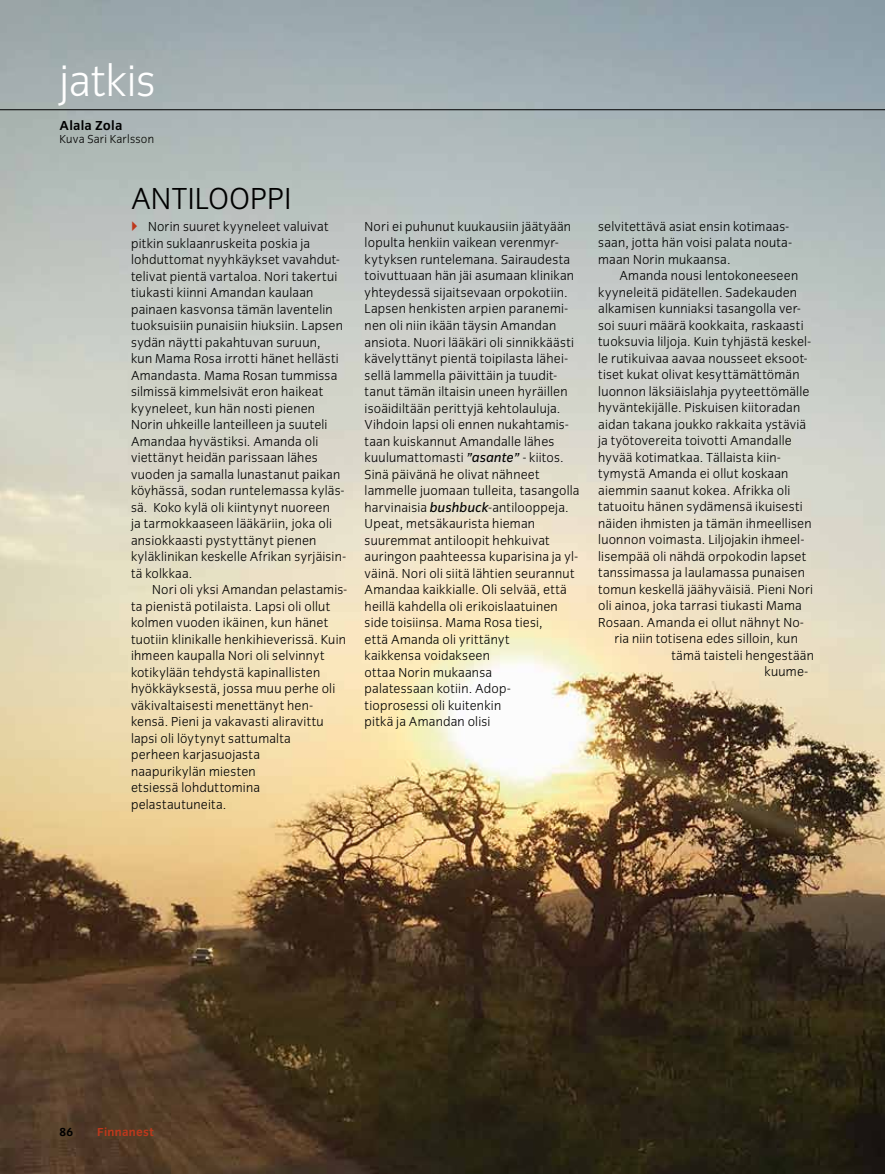
<style>
.page{position:relative;width:885px;height:1174px;background:#fff}
.page>*{position:absolute;margin:0;border:0;box-sizing:border-box;transform-origin:0 0}
.t1{font:300 45px "Congress Sans";letter-spacing:-.005em;color:#fff}
.t2{font:300 31.5px "Congress Sans";color:#000}
.t3{font:300 13.5px/16.5px "Congress Sans";letter-spacing:.015em;color:#000}
.t4{font:700 13.5px "Congress Sans";letter-spacing:.015em;color:#000}
.t5{font:300 12px "Congress Sans";letter-spacing:.02em;color:#000}
.t6{font:700 12px "Congress Sans";letter-spacing:.02em;color:#be381c}
.t7{font:700 12px "Congress Sans";color:#000}
.s1{font-weight:400;font-style:italic}
</style>
<div class="page">
<img style="left:0;top:0;width:884px;height:1174px">
<hr style="left:0;top:109px;width:884px;height:1px;background:#000">
<svg style="left:132px;top:221px;width:5px;height:10px"></svg>
<h1 class="t1" style="left:60px;top:56px;width:98px">jatkis</h1>
<p class="t4" style="left:60px;top:117px;width:64px">Alala Zola</p>
<p class="t5" style="left:60px;top:132px;width:96px">Kuva Sari Karlsson</p>
<h2 class="t2" style="left:131px;top:181px;width:36px">Antilooppi</h2>
<p class="t3" style="left:131px;top:218px;width:216px;text-indent:17px">Norin suuret kyyneleet valuivat pitkin suklaanruskeita poskia ja lohduttomat nyyhkäykset vavahdut‑ telivat pientä vartaloa. Nori takertui tiukasti kiinni Amandan kaulaan painaen kasvonsa tämän laventelin tuoksuisiin punaisiin hiuksiin. Lapsen sydän näytti pakahtuvan suruun,<br>kun Mama Rosa irrotti hänet hellästi Amandasta. Mama Rosan tummissa silmissä kimmelsivät eron haikeat kyyneleet, kun hän nosti pienen Norin uhkeille lanteilleen ja suuteli Amandaa hyvästiksi. Amanda oli viettänyt heidän parissaan lähes vuoden ja samalla lunastanut paikan köyhässä, sodan runtelemassa kyläs‑ sä. Koko kylä oli kiintynyt nuoreen<br>ja tarmokkaaseen lääkäriin, joka oli ansiokkaasti pystyttänyt pienen kyläklinikan keskelle Afrikan syrjäisin‑ tä kolkkaa.</p>
<p class="t3" style="left:131px;top:581px;width:218px;text-indent:21px">Nori oli yksi Amandan pelastamis‑ ta pienistä potilaista. Lapsi oli ollut kolmen vuoden ikäinen, kun hänet tuotiin klinikalle henkihieverissä. Kuin ihmeen kaupalla Nori oli selvinnyt kotikylään tehdystä kapinallisten hyökkäyksestä, jossa muu perhe oli väkivaltaisesti menettänyt hen‑ kensä. Pieni ja vakavasti aliravittu lapsi oli löytynyt sattumalta<br>perheen karjasuojasta<br>naapurikylän miesten<br>etsiessä lohduttomina pelastautuneita.</p>
<p class="t3" style="left:364px;top:218px;width:216px">Nori ei puhunut kuukausiin jäätyään lopulta henkiin vaikean verenmyr‑ kytyksen runtelemana. Sairaudesta toivuttuaan hän jäi asumaan klinikan yhteydessä sijaitsevaan orpokotiin.<br>Lapsen henkisten arpien paranemi‑ nen oli niin ikään täysin Amandan ansiota. Nuori lääkäri oli sinnikkäästi kävelyttänyt pientä toipilasta lähei‑ sellä lammella päivittäin ja tuudit‑ tanut tämän iltaisin uneen hyräillen isoäidiltään perittyjä kehtolauluja.<br>Vihdoin lapsi oli ennen nukahtamis‑ taan kuiskannut Amandalle lähes kuulumattomasti <span class="s1">”asante”</span> - kiitos.<br>Sinä päivänä he olivat nähneet lammelle juomaan tulleita, tasangolla harvinaisia <span class="s1">bushbuck</span>-antilooppeja.<br>Upeat, metsäkaurista hieman suuremmat antiloopit hehkuivat auringon paahteessa kuparisina ja yl‑ väinä. Nori oli siitä lähtien seurannut Amandaa kaikkialle. Oli selvää, että heillä kahdella oli erikoislaatuinen side toisiinsa. Mama Rosa tiesi,<br>että Amanda oli yrittänyt<br>kaikkensa voidakseen<br>ottaa Norin mukaansa<br>palatessaan kotiin. Adop‑<br>tioprosessi oli kuitenkin<br>pitkä ja Amandan olisi</p>
<p class="t3" style="left:598px;top:218px;width:195px">selvitettävä asiat ensin kotimaas‑ saan, jotta hän voisi palata nouta‑ maan Norin mukaansa.</p>
<p class="t3" style="left:619px;top:268px;width:180px">Amanda nousi lentokoneeseen</p>
<p class="t3" style="left:598px;top:284px;width:200px">kyyneleitä pidätellen. Sadekauden</p>
<p class="t3" style="left:598px;top:301px;width:204px">alkamisen kunniaksi tasangolla ver‑</p>
<p class="t3" style="left:598px;top:317px;width:207px">soi suuri määrä kookkaita, raskaasti</p>
<p class="t3" style="left:598px;top:334px;width:214px">tuoksuvia liljoja. Kuin tyhjästä keskel‑</p>
<p class="t3" style="left:598px;top:350px;width:211px">le rutikuivaa aavaa nousseet eksoot‑</p>
<p class="t3" style="left:598px;top:367px;width:203px">tiset kukat olivat kesyttämättömän</p>
<p class="t3" style="left:598px;top:383px;width:213px">luonnon läksiäislahja pyyteettömälle</p>
<p class="t3" style="left:598px;top:400px;width:203px">hyväntekijälle. Piskuisen kiitoradan</p>
<p class="t3" style="left:598px;top:416px;width:209px">aidan takana joukko rakkaita ystäviä</p>
<p class="t3" style="left:598px;top:433px;width:195px">ja työtovereita toivotti Amandalle</p>
<p class="t3" style="left:598px;top:449px;width:184px">hyvää kotimatkaa. Tällaista kiin‑</p>
<p class="t3" style="left:598px;top:466px;width:192px">tymystä Amanda ei ollut koskaan</p>
<p class="t3" style="left:598px;top:482px;width:194px">aiemmin saanut kokea. Afrikka oli</p>
<p class="t3" style="left:598px;top:499px;width:206px">tatuoitu hänen sydämensä ikuisesti</p>
<p class="t3" style="left:598px;top:515px;width:215px">näiden ihmisten ja tämän ihmeellisen</p>
<p class="t3" style="left:598px;top:532px;width:207px">luonnon voimasta. Liljojakin ihmeel‑</p>
<p class="t3" style="left:598px;top:548px;width:209px">lisempää oli nähdä orpokodin lapset</p>
<p class="t3" style="left:598px;top:565px;width:208px">tanssimassa ja laulamassa punaisen</p>
<p class="t3" style="left:598px;top:581px;width:216px">tomun keskellä jäähyväisiä. Pieni Nori</p>
<p class="t3" style="left:598px;top:598px;width:205px">oli ainoa, joka tarrasi tiukasti Mama</p>
<p class="t3" style="left:598px;top:614px;width:207px">Rosaan. Amanda ei ollut nähnyt No‑</p>
<p class="t3" style="left:614px;top:631px;width:185px">ria niin totisena edes silloin, kun</p>
<p class="t3" style="left:671px;top:647px;width:144px">tämä taisteli hengestään</p>
<p class="t3" style="left:764px;top:664px;width:45px">kuume‑</p>
<p class="t7" style="left:60px;top:1125px;width:15px">86</p>
<p class="t6" style="left:97px;top:1125px;width:58px">Finnanest</p>
</div>
